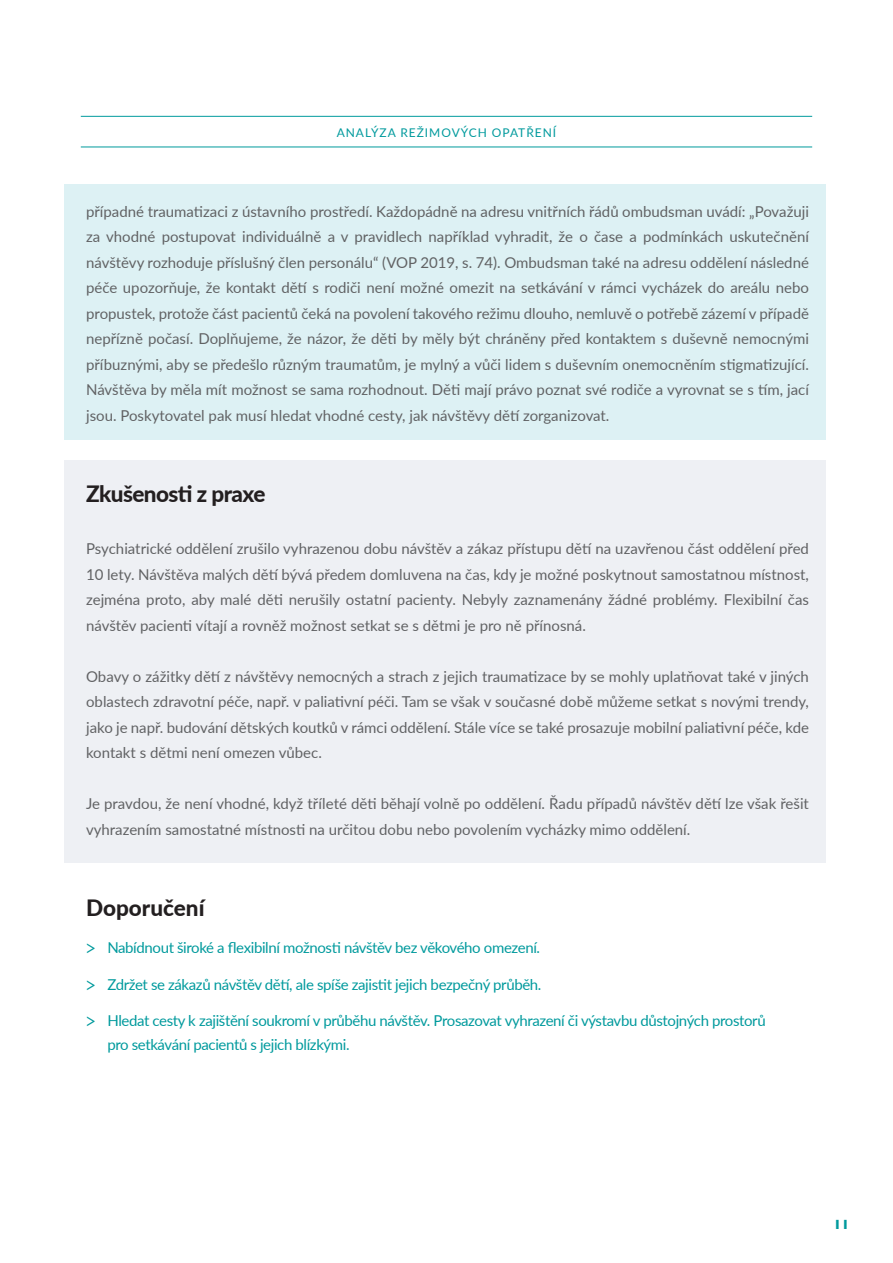
<style>
.page{position:relative;width:893px;height:1263px;background:#fff}
.page>*{position:absolute;margin:0;border:0;box-sizing:border-box;transform-origin:0 0}
.t1{font:800 22.5px "Lato";letter-spacing:-.025em;color:#231f20}
.t2{font:800 22.5px "Lato";color:#231f20}
.t3{font:15px/25.5px "Lato";color:#616264;text-align:justify}
.t4{font:15px/24px "Lato";letter-spacing:-.025em;color:#009a9d}
.t5{font:800 13.5px "Gill Sans";color:#009a9d}
.t6{font:12px "Lato";letter-spacing:.08em;color:#009a9d}
.s1{font-family:"Raleway";font-size:18px}
</style>
<div class="page">
<hr style="left:81px;top:116px;width:731px;height:1px;background:#009a9d">
<hr style="left:81px;top:147px;width:731px;height:1px;background:#009a9d">
<div style="left:64px;top:184px;width:762px;height:255px;background:#ddf1f4"></div>
<div style="left:64px;top:461px;width:762px;height:402px;background:#eef0f4"></div>
<p class="t6" style="left:337px;top:124px;width:221px">Analýza režimových opatření</p>
<p class="t3" style="left:86px;top:198px;width:724px">případné traumatizaci z ústavního prostředí. Každopádně na adresu vnitřních řádů ombudsman uvádí: „Považuji za vhodné postupovat individuálně a v pravidlech například vyhradit, že o čase a podmínkách uskutečnění návštěvy rozhoduje příslušný člen personálu“ (VOP 2019, s. 74). Ombudsman také na adresu oddělení následné péče upozorňuje, že kontakt dětí s rodiči není možné omezit na setkávání v rámci vycházek do areálu nebo propustek, protože část pacientů čeká na povolení takového režimu dlouho, nemluvě o potřebě zázemí v případě nepřízně počasí. Doplňujeme, že názor, že děti by měly být chráněny před kontaktem s duševně nemocnými příbuznými, aby se předešlo různým traumatům, je mylný a vůči lidem s duševním onemocněním stigmatizující.<br>Návštěva by měla mít možnost se sama rozhodnout. Děti mají právo poznat své rodiče a vyrovnat se s tím, jací jsou. Poskytovatel pak musí hledat vhodné cesty, jak návštěvy dětí zorganizovat.</p>
<h1 class="t1" style="left:86px;top:477px;width:181px">Zkušenosti z praxe</h1>
<p class="t3" style="left:86px;top:536px;width:724px">Psychiatrické oddělení zrušilo vyhrazenou dobu návštěv a zákaz přístupu dětí na uzavřenou část oddělení před 10 lety. Návštěva malých dětí bývá předem domluvena na čas, kdy je možné poskytnout samostatnou místnost, zejména proto, aby malé děti nerušily ostatní pacienty. Nebyly zaznamenány žádné problémy. Flexibilní čas návštěv pacienti vítají a rovněž možnost setkat se s dětmi je pro ně přínosná.</p>
<p class="t3" style="left:86px;top:663px;width:724px">Obavy o zážitky dětí z návštěvy nemocných a strach z jejich traumatizace by se mohly uplatňovat také v jiných oblastech zdravotní péče, např. v paliativní péči. Tam se však v současné době můžeme setkat s novými trendy, jako je např. budování dětských koutků v rámci oddělení. Stále více se také prosazuje mobilní paliativní péče, kde kontakt s dětmi není omezen vůbec.</p>
<p class="t3" style="left:86px;top:791px;width:724px">Je pravdou, že není vhodné, když tříleté děti běhají volně po oddělení. Řadu případů návštěv dětí lze však řešit vyhrazením samostatné místnosti na určitou dobu nebo povolením vycházky mimo oddělení.</p>
<h1 class="t2" style="left:86px;top:891px;width:120px">Doporučení</h1>
<p class="t4" style="left:86px;top:935px;width:455px"><span class="s1">&gt;</span> Nabídnout široké a flexibilní možnosti návštěv bez věkového omezení.</p>
<p class="t4" style="left:86px;top:971px;width:457px"><span class="s1">&gt;</span> Zdržet se zákazů návštěv dětí, ale spíše zajistit jejich bezpečný průběh.</p>
<p class="t4" style="left:107px;top:1008px;width:660px;text-indent:-21px"><span class="s1">&gt;</span> Hledat cesty k zajištění soukromí v průběhu návštěv. Prosazovat vyhrazení či výstavbu důstojných prostorů pro setkávání pacientů s jejich blízkými.</p>
<p class="t5" style="left:833px;top:1217px;width:18px">11</p>
</div>
